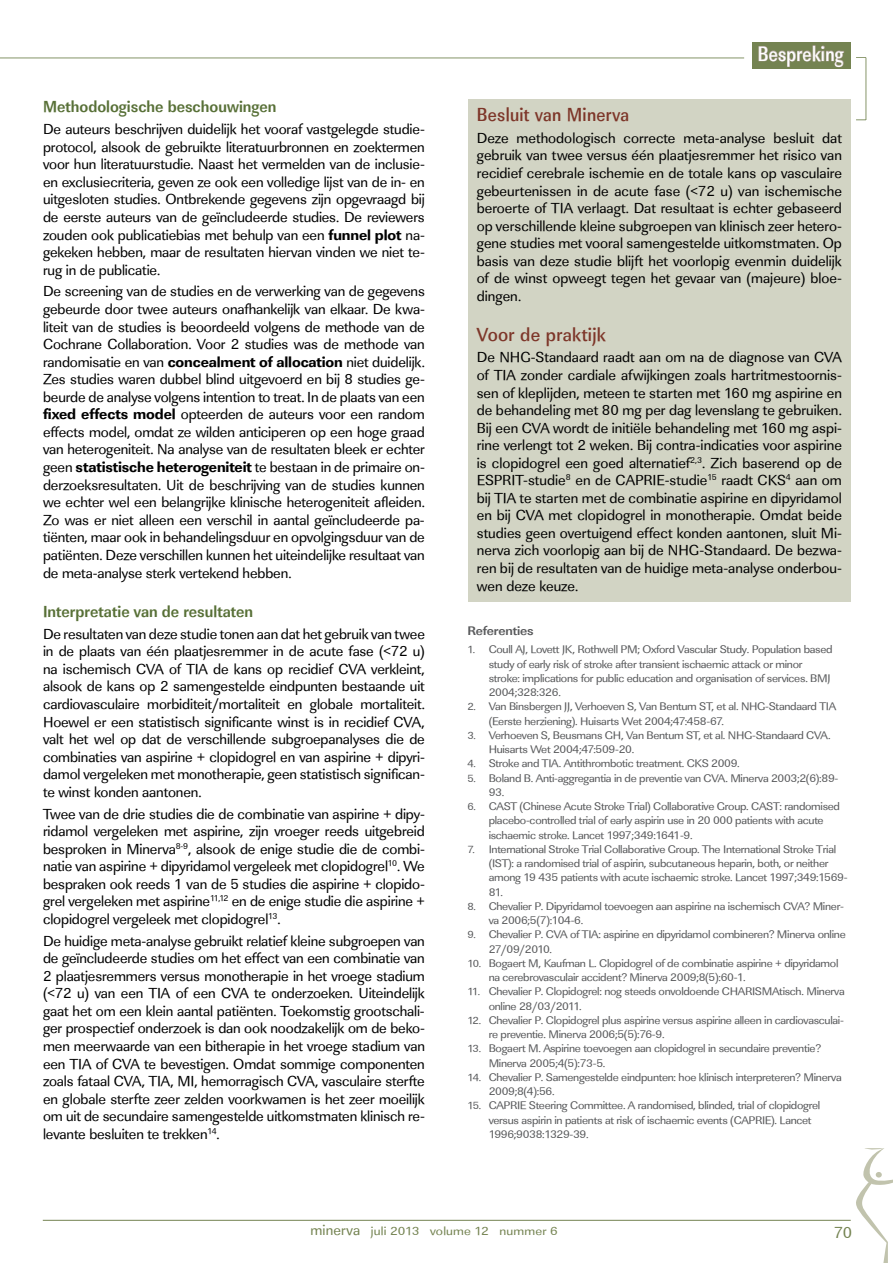
<style>
.page{position:relative;width:893px;height:1263px;background:#fff}
.page>*{position:absolute;margin:0;border:0;box-sizing:border-box;transform-origin:0 0}
.t1{font:500 21.45px "Linear Std Nr";letter-spacing:.015em;color:#fff;scale:.91 1}
.t2{font:500 19.5px "Linear Std Nr";letter-spacing:.015em;color:#7d3629}
.t3{font:500 19.5px "Linear Std Cd";letter-spacing:.015em;color:#7d3629}
.t4{font:700 16.5px "Linear Std Cd";color:#587037}
.t5{font:16.5px "Linear Std";color:#748351}
.t6{font:15px/17.5px "Linear Std";letter-spacing:-.01em;color:#000;text-align:justify}
.t7{font:700 12.9px "Linear Std";letter-spacing:-.015em;color:#58595b;scale:1.05 1}
.t8{font:12.15px "Linear Std";letter-spacing:.01em;color:#748351;scale:1.11 1}
.t9{font:11.4px/14.2px "Linear Std";letter-spacing:-.025em;color:#58595b;scale:1.05 1}
.s1{font-family:"Linear Std Xbold"}
.s2{font-size:10.65px}
.s3{font-size:15px}
</style>
<div class="page">
<hr style="left:43px;top:1220px;width:808px;height:1px;background:#748351">
<div style="left:752px;top:43px;width:98px;height:26px;background:#748351"></div>
<svg style="left:758px;top:45px;width:86px;height:23px"></svg>
<div style="left:468px;top:99px;width:382px;height:503px;background:#d2d4c4"></div>
<hr style="left:0;top:58px;width:744px;height:1px;background:#667942">
<hr style="left:866px;top:58px;width:1px;height:62px;background:#667942">
<svg style="left:856px;top:1148px;width:37px;height:115px"></svg>
<p class="t4" style="left:43px;top:97px;width:235px">Methodologische beschouwingen</p>
<p class="t6" style="left:43px;top:121px;width:383px">De auteurs beschrijven duidelijk het vooraf vastgelegde studie&shy;protocol, alsook de gebruikte literatuurbronnen en zoektermen voor hun literatuurstudie. Naast het vermelden van de inclusie&shy;en exclusiecriteria, geven ze ook een volledige lijst van de in- en uitgesloten studies. Ontbrekende gegevens zijn opgevraagd bij de eerste auteurs van de geïncludeerde studies. De reviewers zouden ook publicatiebias met behulp van een <span class="s1">funnel plot</span> na&shy;gekeken hebben, maar de resultaten hiervan vinden we niet te&shy;rug in de publicatie.</p>
<p class="t6" style="left:43px;top:283px;width:383px">De screening van de studies en de verwerking van de gegevens gebeurde door twee auteurs onafhankelijk van elkaar. De kwa&shy;liteit van de studies is beoordeeld volgens de methode van de Cochrane Collaboration. Voor 2 studies was de methode van randomisatie en van <span class="s1">concealment of allocation</span> niet duidelijk.<br>Zes studies waren dubbel blind uitgevoerd en bij 8 studies ge&shy;beurde de analyse volgens intention to treat. In de plaats van een <span class="s1">fixed effects model</span> opteerden de auteurs voor een random effects model, omdat ze wilden anticiperen op een hoge graad van heterogeniteit. Na analyse van de resultaten bleek er echter geen <span class="s1">statistische heterogeniteit</span> te bestaan in de primaire on&shy;derzoeksresultaten. Uit de beschrijving van de studies kunnen we echter wel een belangrijke klinische heterogeniteit afleiden.<br>Zo was er niet alleen een verschil in aantal geïncludeerde pa&shy;tiënten, maar ook in behandelingsduur en opvolgingsduur van de patiënten. Deze verschillen kunnen het uiteindelijke resultaat van de meta-analyse sterk vertekend hebben.</p>
<p class="t4" style="left:43px;top:602px;width:212px">Interpretatie van de resultaten</p>
<p class="t6" style="left:43px;top:625px;width:383px">De resultaten van deze studie tonen aan dat het gebruik van twee in de plaats van één plaatjesremmer in de acute fase (&lt;72 u) na ischemisch CVA of TIA de kans op recidief CVA verkleint, alsook de kans op 2 samengestelde eindpunten bestaande uit cardiovasculaire morbiditeit/mortaliteit en globale mortaliteit.<br>Hoewel er een statistisch significante winst is in recidief CVA, valt het wel op dat de verschillende subgroepanalyses die de combinaties van aspirine + clopidogrel en van aspirine + dipyri&shy;damol vergeleken met monotherapie, geen statistisch significan&shy;te winst konden aantonen.</p>
<p class="t6" style="left:43px;top:805px;width:383px">Twee van de drie studies die de combinatie van aspirine + dipy&shy;ridamol vergeleken met aspirine, zijn vroeger reeds uitgebreid besproken in Minerva<sup>8-9</sup>, alsook de enige studie die de combi&shy;natie van aspirine + dipyridamol vergeleek met clopidogrel<sup>10</sup>. We bespraken ook reeds 1 van de 5 studies die aspirine + clopido&shy;grel vergeleken met aspirine<sup>11,12</sup> en de enige studie die aspirine + clopidogrel vergeleek met clopidogrel<sup>13</sup>.</p>
<p class="t6" style="left:43px;top:932px;width:383px">De huidige meta-analyse gebruikt relatief kleine subgroepen van de geïncludeerde studies om het effect van een combinatie van 2 plaatjesremmers versus monotherapie in het vroege stadium (&lt;72 u) van een TIA of een CVA te onderzoeken. Uiteindelijk gaat het om een klein aantal patiënten. Toekomstig grootschali&shy;ger prospectief onderzoek is dan ook noodzakelijk om de beko&shy;men meerwaarde van een bitherapie in het vroege stadium van een TIA of CVA te bevestigen. Omdat sommige componenten zoals fataal CVA, TIA, MI, hemorragisch CVA, vasculaire sterfte en globale sterfte zeer zelden voorkwamen is het zeer moeilijk om uit de secundaire samengestelde uitkomstmaten klinisch re&shy;levante besluiten te trekken<sup>14</sup>.</p>
<h1 class="t1" style="left:758px;top:41px;width:96px">Bespreking</h1>
<h2 class="t2" style="left:477px;top:103px;width:154px">Besluit van Minerva</h2>
<p class="t6" style="left:477px;top:129px;width:367px">Deze methodologisch correcte meta-analyse besluit dat gebruik van twee versus één plaatjesremmer het risico van recidief cerebrale ischemie en de totale kans op vasculaire gebeurtenissen in de acute fase (&lt;72 u) van ischemische beroerte of TIA verlaagt. Dat resultaat is echter gebaseerd op verschillende kleine subgroepen van klinisch zeer hetero&shy;gene studies met vooral samengestelde uitkomstmaten. Op basis van deze studie blijft het voorlopig evenmin duidelijk of de winst opweegt tegen het gevaar van (majeure) bloe&shy;dingen.</p>
<h2 class="t3" style="left:477px;top:322px;width:131px">Voor de praktijk</h2>
<p class="t6" style="left:477px;top:349px;width:367px">De NHG-Standaard raadt aan om na de diagnose van CVA of TIA zonder cardiale afwijkingen zoals hartritmestoornis&shy;sen of kleplijden, meteen te starten met 160 mg aspirine en de behandeling met 80 mg per dag levenslang te gebruiken.<br>Bij een CVA wordt de initiële behandeling met 160 mg aspi&shy;rine verlengt tot 2 weken. Bij contra-indicaties voor aspirine is clopidogrel een goed alternatief<sup>2,3</sup>. Zich baserend op de ESPRIT-studie<sup>8</sup> en de CAPRIE-studie<sup>15</sup> raadt CKS<sup>4</sup> aan om bij TIA te starten met de combinatie aspirine en dipyridamol en bij CVA met clopidogrel in monotherapie. Omdat beide studies geen overtuigend effect konden aantonen, sluit Mi&shy;nerva zich voorlopig aan bij de NHG-Standaard. De bezwa&shy;ren bij de resultaten van de huidige meta-analyse onderbou&shy;wen deze keuze.</p>
<p class="t7" style="left:467px;top:623px;width:65px">Referenties</p>
<p class="t9" style="left:489px;top:643px;width:329px;text-indent:-21px"><span class="s2">1.</span> Coull AJ, Lovett JK, Rothwell PM; Oxford Vascular Study. Population based study of early risk of stroke after transient ischaemic attack or minor stroke: implications for public education and organisation of services. BMJ 2004;328:326.</p>
<p class="t9" style="left:489px;top:700px;width:333px;text-indent:-21px"><span class="s2">2.</span> Van Binsbergen JJ, Verhoeven S, Van Bentum ST, et al. NHG-Standaard TIA (Eerste herziening). Huisarts Wet 2004;47:458-67.</p>
<p class="t9" style="left:489px;top:728px;width:327px;text-indent:-21px"><span class="s2">3.</span> Verhoeven S, Beusmans GH, Van Bentum ST, et al. NHG-Standaard CVA.<br>Huisarts Wet 2004;47:509-20.</p>
<p class="t9" style="left:467px;top:757px;width:261px"><span class="s2">4.</span> Stroke and TIA. Antithrombotic treatment. CKS 2009.</p>
<p class="t9" style="left:489px;top:771px;width:335px;text-indent:-21px"><span class="s2">5.</span> Boland B. Anti-aggregantia in de preventie van CVA. Minerva 2003;2(6):89-<br>93.</p>
<p class="t9" style="left:489px;top:799px;width:336px;text-indent:-21px"><span class="s2">6.</span> CAST (Chinese Acute Stroke Trial) Collaborative Group. CAST: randomised placebo-controlled trial of early aspirin use in 20 000 patients with acute ischaemic stroke. Lancet 1997;349:1641-9.</p>
<p class="t9" style="left:489px;top:842px;width:343px;text-indent:-21px"><span class="s2">7.</span> International Stroke Trial Collaborative Group. The International Stroke Trial (IST): a randomised trial of aspirin, subcutaneous heparin, both, or neither among 19 435 patients with acute ischaemic stroke. Lancet 1997;349:1569- 81.</p>
<p class="t9" style="left:489px;top:899px;width:340px;text-indent:-21px"><span class="s2">8.</span> Chevalier P. Dipyridamol toevoegen aan aspirine na ischemisch CVA? Miner&shy;va 2006;5(7):104-6.</p>
<p class="t9" style="left:489px;top:928px;width:342px;text-indent:-21px"><span class="s2">9.</span> Chevalier P. CVA of TIA: aspirine en dipyridamol combineren? Minerva online<br>27/09/2010.</p>
<p class="t9" style="left:489px;top:956px;width:335px;text-indent:-21px"><span class="s2">10.</span> Bogaert M, Kaufman L. Clopidogrel of de combinatie aspirine + dipyridamol na cerebrovasculair accident? Minerva 2009;8(5):60-1.</p>
<p class="t9" style="left:489px;top:985px;width:341px;text-indent:-21px"><span class="s2">11.</span> Chevalier P. Clopidogrel: nog steeds onvoldoende CHARISMAtisch. Minerva online 28/03/2011.</p>
<p class="t9" style="left:489px;top:1013px;width:340px;text-indent:-21px"><span class="s2">12.</span> Chevalier P. Clopidogrel plus aspirine versus aspirine alleen in cardiovasculai&shy;re preventie. Minerva 2006;5(5):76-9.</p>
<p class="t9" style="left:489px;top:1042px;width:318px;text-indent:-21px"><span class="s2">13.</span> Bogaert M. Aspirine toevoegen aan clopidogrel in secundaire preventie?<br>Minerva 2005;4(5):73-5.</p>
<p class="t9" style="left:489px;top:1070px;width:338px;text-indent:-21px"><span class="s2">14.</span> Chevalier P. Samengestelde eindpunten: hoe klinisch interpreteren? Minerva<br>2009;8(4):56.</p>
<p class="t9" style="left:489px;top:1099px;width:317px;text-indent:-21px"><span class="s2">15.</span> CAPRIE Steering Committee. A randomised, blinded, trial of clopidogrel versus aspirin in patients at risk of ischaemic events (CAPRIE). Lancet<br>1996;9038:1329-39.</p>
<p class="t8" style="left:310px;top:1224px;width:224px"><span class="s3">minerva</span> juli 2013 volume 12 nummer 6</p>
<p class="t5" style="left:834px;top:1223px;width:20px">70</p>
</div>
